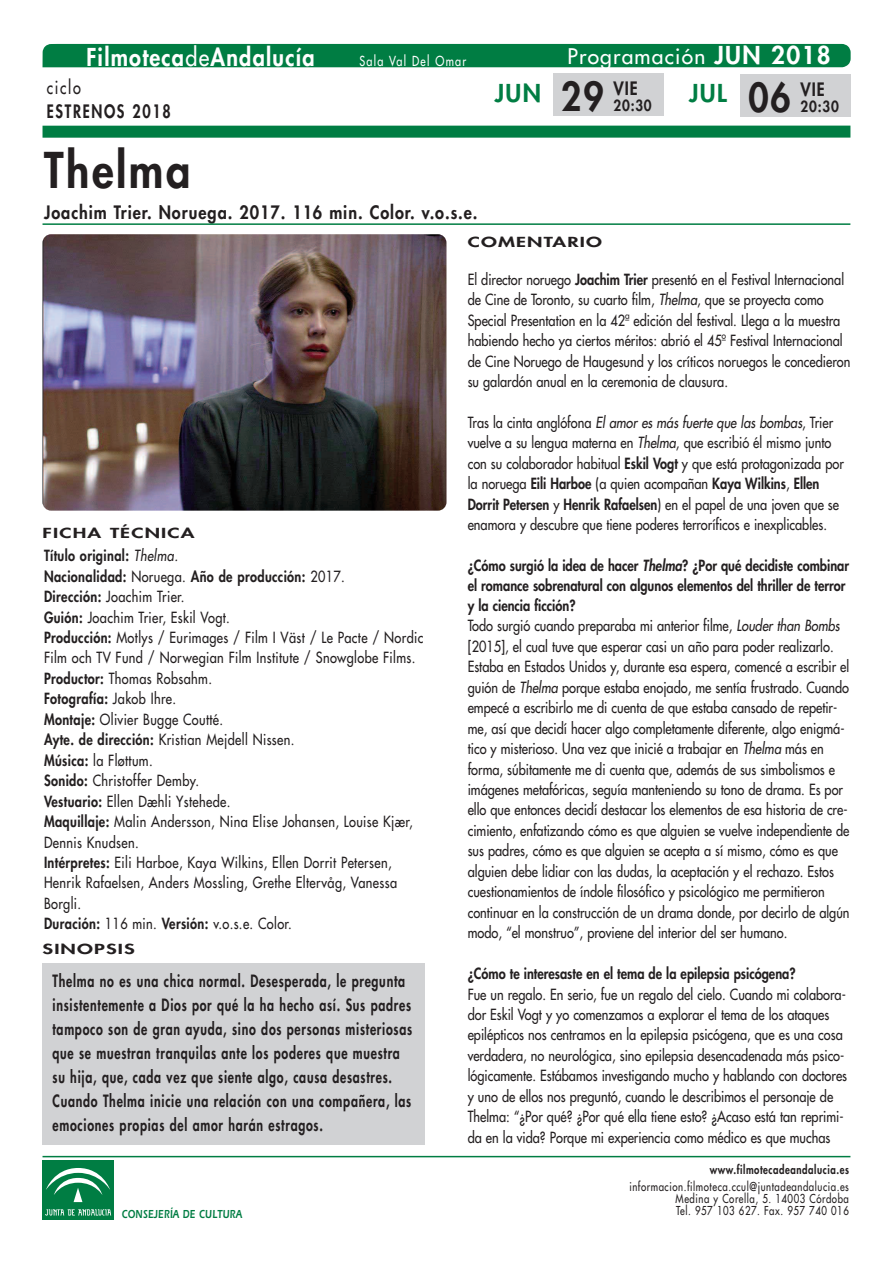
<style>
.page{position:relative;width:893px;height:1263px;background:#fff}
.page>*{position:absolute;margin:0;border:0;box-sizing:border-box;transform-origin:0 0}
.t1{font:800 48px "Futura LT";letter-spacing:.06em;color:#231f20;scale:.9 1}
.t2{font:800 39px "Futura LT";color:#231f20;scale:.9 1}
.t3{font:800 24px "Futura LT";letter-spacing:.06em;color:#fff;scale:.9 1}
.t4{font:800 24px "Futura LT";letter-spacing:.06em;color:#007d43}
.t5{font:21px "Futura LT";letter-spacing:.06em;color:#fff}
.t6{font:800 18px "Futura LT";letter-spacing:.06em;color:#231f20;scale:.9 1}
.t7{font:800 18px "Futura LT";letter-spacing:.115em;color:#231f20;scale:.8 1}
.t8{font:18px "Futura LT";letter-spacing:.115em;color:#231f20;scale:.8 1}
.t9{font:800 16.5px/24px "Futura LT";letter-spacing:.06em;color:#231f20;scale:.75 1}
.t10{font:15px/20.4px "Futura LT";color:#231f20;scale:.85 1}
.t11{font:15px/20.4px "Futura LT";letter-spacing:.03em;color:#231f20;scale:.85 1}
.t12{font:800 15px "Futura LT";color:#231f20;scale:.85 1}
.t13{font:800 15px "Futura LT";color:#231f20;scale:.9 1}
.t14{font:800 13.5px "Futura LT";letter-spacing:.06em;color:#231f20;scale:1.5 1}
.t15{font:13.5px "Futura LT";letter-spacing:.115em;color:#fff;scale:.8 1}
.t16{font:12px/12px "Futura LT";letter-spacing:.06em;color:#231f20;text-align:right;scale:.8 1}
.t17{font:800 12px "Futura LT";letter-spacing:.06em;color:#231f20;scale:.8 1}
.t18{font:12px "Erie Black Plain";letter-spacing:.03em;color:#007d43;scale:.75 1}
.s1{font-weight:400}
.s2{font-weight:800;font-size:24px}
.s3{font-weight:800}
.s4{font-style:italic}
.s5{font-weight:800;font-style:italic}
</style>
<div class="page">
<img style="left:43px;top:234px;width:403px;height:277px;border-radius:9px">
<div style="left:43px;top:44px;width:808px;height:23px;background:#007d43"></div>
<div style="left:43px;top:126px;width:807px;height:12px;background:#007d43"></div>
<div style="left:43px;top:963px;width:382px;height:182px;background:#d1d2d4"></div>
<hr style="left:43px;top:223px;width:807px;height:2px;background:#007d43">
<hr style="left:43px;top:1156px;width:807px;height:1px;background:#007d43">
<div style="left:43px;top:1160px;width:71px;height:60px;background:#007d43"></div>
<svg style="left:45px;top:1209px;width:66px;height:6px"></svg>
<svg style="left:46px;top:1168px;width:64px;height:35px"></svg>
<div style="left:740px;top:74px;width:110px;height:43px;background:#d1d2d4"></div>
<div style="left:553px;top:74px;width:110px;height:42px;background:#d1d2d4"></div>
<h3 class="t3" style="left:86px;top:42px;width:255px">Filmoteca<span class="s1">de</span>Andalucía</h3>
<h3 class="t5" style="left:567px;top:43px;width:265px">Programación <span class="s2">JUN 2018</span></h3>
<h3 class="t4" style="left:495px;top:77px;width:48px">JUN</h3>
<h3 class="t4" style="left:689px;top:77px;width:39px">JUL</h3>
<p class="t15" style="left:359px;top:52px;width:135px">Sala Val Del Omar</p>
<p class="t8" style="left:47px;top:76px;width:44px">ciclo</p>
<p class="t7" style="left:47px;top:100px;width:156px">ESTRENOS 2018</p>
<h2 class="t2" style="left:561px;top:71px;width:49px">29</h2>
<p class="t6" style="left:613px;top:76px;width:28px">VIE</p>
<h2 class="t2" style="left:748px;top:72px;width:49px">06</h2>
<p class="t6" style="left:801px;top:77px;width:28px">VIE</p>
<p class="t13" style="left:613px;top:96px;width:44px">20:30</p>
<p class="t13" style="left:801px;top:96px;width:44px">20:30</p>
<h1 class="t1" style="left:44px;top:138px;width:164px">Thelma</h1>
<p class="t6" style="left:44px;top:201px;width:483px">Joachim Trier. Noruega. 2017. 116 min. Color. v.o.s.e.</p>
<p class="t14" style="left:43px;top:524px;width:103px">FICHA TÉCNICA</p>
<p class="t11" style="left:44px;top:545px;width:448px"><span class="s3">Título original:</span> <span class="s4">Thelma.<br></span><span class="s3">Nacionalidad:</span> Noruega. <span class="s3">Año de producción:</span> 2017.<br><span class="s3">Dirección:</span> Joachim Trier.<br><span class="s3">Guión:</span> Joachim Trier, Eskil Vogt.<br><span class="s3">Producción:</span> Motlys / Eurimages / Film I Väst / Le Pacte / Nordic Film och TV Fund / Norwegian Film Institute / Snowglobe Films.<br><span class="s3">Productor:</span> Thomas Robsahm.<br><span class="s3">Fotografía:</span> Jakob Ihre.<br><span class="s3">Montaje:</span> Olivier Bugge Coutté.<br><span class="s3">Ayte. de dirección:</span> Kristian Mejdell Nissen.<br><span class="s3">Música:</span> la Fløttum.<br><span class="s3">Sonido:</span> Christoffer Demby.<br><span class="s3">Vestuario:</span> Ellen Dæhli Ystehede.<br><span class="s3">Maquillaje:</span> Malin Andersson, Nina Elise Johansen, Louise Kjær, Dennis Knudsen.<br><span class="s3">Intérpretes:</span> Eili Harboe, Kaya Wilkins, Ellen Dorrit Petersen, Henrik Rafaelsen, Anders Mossling, Grethe Eltervåg, Vanessa Borgli.<br><span class="s3">Duración:</span> 116 min. <span class="s3">Versión:</span> v.o.s.e. Color.</p>
<p class="t14" style="left:43px;top:940px;width:63px">SINOPSIS</p>
<p class="t9" style="left:53px;top:969px;width:481px">Thelma no es una chica normal. Desesperada, le pregunta insistentemente a Dios por qué la ha hecho así. Sus padres tampoco son de gran ayuda, sino dos personas misteriosas que se muestran tranquilas ante los poderes que muestra su hija, que, cada vez que siente algo, causa desastres.<br>Cuando Thelma inicie una relación con una compañera, las emociones propias del amor harán estragos.</p>
<p class="t14" style="left:468px;top:233px;width:91px">COMENTARIO</p>
<p class="t10" style="left:468px;top:269px;width:452px">El director noruego <span class="s3">Joachim Trier</span> presentó en el Festival Internacional de Cine de Toronto, su cuarto film, <span class="s4">Thelma</span>, que se proyecta como Special Presentation en la 42ª edición del festival. Llega a la muestra habiendo hecho ya ciertos méritos: abrió el 45º Festival Internacional de Cine Noruego de Haugesund y los críticos noruegos le concedieron su galardón anual en la ceremonia de clausura.</p>
<p class="t10" style="left:468px;top:412px;width:444px">Tras la cinta anglófona <span class="s4">El amor es más fuerte que las bombas</span>, Trier vuelve a su lengua materna en <span class="s4">Thelma</span>, que escribió él mismo junto con su colaborador habitual <span class="s3">Eskil Vogt</span> y que está protagonizada por la noruega <span class="s3">Eili Harboe</span> (a quien acompañan <span class="s3">Kaya Wilkins</span>, <span class="s3">Ellen Dorrit Petersen</span> y <span class="s3">Henrik Rafaelsen</span>) en el papel de una joven que se enamora y descubre que tiene poderes terroríficos e inexplicables.</p>
<p class="t10" style="left:468px;top:555px;width:451px"><span class="s3">¿Cómo surgió la idea de hacer</span> <span class="s5">Thelma</span><span class="s3">? ¿Por qué decidiste combinar el romance sobrenatural con algunos elementos del thriller de terror y la ciencia ficción?<br></span>Todo surgió cuando preparaba mi anterior filme, <span class="s4">Louder than Bombs </span>[2015], el cual tuve que esperar casi un año para poder realizarlo.<br>Estaba en Estados Unidos y, durante esa espera, comencé a escribir el guión de <span class="s4">Thelma</span> porque estaba enojado, me sentía frustrado. Cuando empecé a escribirlo me di cuenta de que estaba cansado de repetir&shy;me, así que decidí hacer algo completamente diferente, algo enigmá&shy;tico y misterioso. Una vez que inicié a trabajar en <span class="s4">Thelma</span> más en forma, súbitamente me di cuenta que, además de sus simbolismos e imágenes metafóricas, seguía manteniendo su tono de drama. Es por ello que entonces decidí destacar los elementos de esa historia de cre&shy;cimiento, enfatizando cómo es que alguien se vuelve independiente de sus padres, cómo es que alguien se acepta a sí mismo, cómo es que alguien debe lidiar con las dudas, la aceptación y el rechazo. Estos cuestionamientos de índole filosófico y psicológico me permitieron continuar en la construcción de un drama donde, por decirlo de algún modo, “el monstruo”, proviene del interior del ser humano.</p>
<p class="t12" style="left:468px;top:963px;width:387px">¿Cómo te interesaste en el tema de la epilepsia psicógena?</p>
<p class="t10" style="left:468px;top:984px;width:448px">Fue un regalo. En serio, fue un regalo del cielo. Cuando mi colabora&shy;dor Eskil Vogt y yo comenzamos a explorar el tema de los ataques epilépticos nos centramos en la epilepsia psicógena, que es una cosa verdadera, no neurológica, sino epilepsia desencadenada más psico&shy;lógicamente. Estábamos investigando mucho y hablando con doctores y uno de ellos nos preguntó, cuando le describimos el personaje de Thelma: “¿Por qué? ¿Por qué ella tiene esto? ¿Acaso está tan reprimi&shy;da en la vida? Porque mi experiencia como médico es que muchas</p>
<p class="t17" style="left:710px;top:1162px;width:176px">www.filmotecadeandalucia.es</p>
<p class="t16" style="left:629px;top:1180px;width:276px">informacion.filmoteca.ccul@juntadeandalucia.es<br>Medina y Corella, 5. 14003 Córdoba</p>
<p class="t18" style="left:122px;top:1206px;width:162px">CONSEJERÍA DE CULTURA</p>
<p class="t16" style="left:676px;top:1204px;width:217px">Tel. 957 103 627. Fax. 957 740 016</p>
</div>
